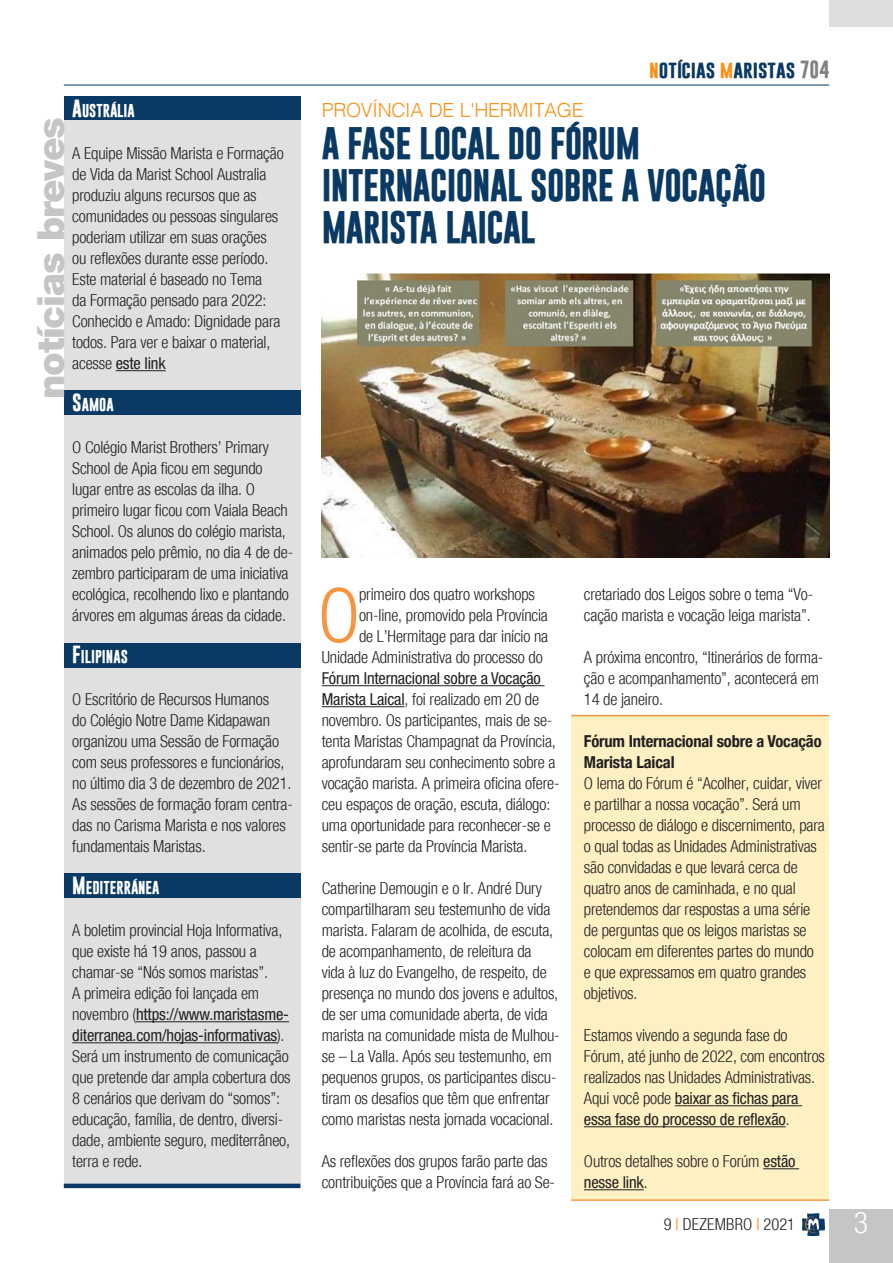
<style>
.page{position:relative;width:893px;height:1263px;background:#fff}
.page>*{position:absolute;margin:0;border:0;box-sizing:border-box;transform-origin:0 0}
.Testo_sinEspacio{font:300 condensed 75.3px "Helvetica Neue";color:#f79641}
.Titolo{font:900 37.5px "Helvetica Neue";letter-spacing:-.03em;color:#c4c5c4}
.Titolo-2{font:700 33px/42px "Gobold";letter-spacing:-.02em;color:#0a3963}
.t1{font:300 condensed 30px "Helvetica Neue";color:#fff}
.sommario{font:300 19.5px "Helvetica";letter-spacing:-.015em;color:#f7931d}
.t2{font:700 18px "Gobold";color:#0a3963}
.Testo_sinEspacio-2{font:300 condensed 16.5px/21px "Helvetica Neue";letter-spacing:-.01em;color:#231f20}
.Testo_sinEspacio-3{font:700 condensed 16.5px/21px "Helvetica Neue";letter-spacing:-.01em;color:#231f20}
.Testo_sinEspacio-4{font:condensed 16.5px "Helvetica Neue";letter-spacing:-.01em;color:#231f20}
.Testo_sinEspacio-5{font:300 condensed 16.5px "Helvetica Neue";letter-spacing:.015em;color:#231f20}
.Testo_sinEspacio-6{font:700 13.5px "Gobold";color:#fff}
.s1{font-size:18px}
.s2{font-weight:400}
.s3{color:#f7931d}
.s4{color:#808285}
</style>
<div class="page">
<div style="left:829px;top:1209px;width:64px;height:54px;background:#c4c5c4"></div>
<hr style="left:64px;top:85px;width:765px;height:1px;background:#0a3963">
<svg style="left:802px;top:1213px;width:23px;height:23px"></svg>
<div style="left:829px;top:0;width:64px;height:27px;background:#dddede"></div>
<div style="left:571px;top:716px;width:258px;height:483px;background:#fdf0c3"></div>
<div style="left:64px;top:109px;width:237px;height:1075px;background:#dfe0df"></div>
<div style="left:64px;top:390px;width:236px;height:25px;background:#0a3963"></div>
<div style="left:64px;top:644px;width:236px;height:24px;background:#0a3963"></div>
<div style="left:64px;top:873px;width:236px;height:25px;background:#0a3963"></div>
<div style="left:64px;top:96px;width:236px;height:24px;background:#0a3963"></div>
<hr style="left:116px;top:370px;width:50px;height:1px;background:#231f20">
<hr style="left:136px;top:1021px;width:153px;height:1px;background:#231f20">
<hr style="left:72px;top:1042px;width:205px;height:1px;background:#231f20">
<hr style="left:322px;top:685px;width:222px;height:1px;background:#231f20">
<hr style="left:322px;top:706px;width:83px;height:1px;background:#231f20">
<hr style="left:675px;top:1105px;width:127px;height:1px;background:#231f20">
<hr style="left:584px;top:1126px;width:202px;height:1px;background:#231f20">
<hr style="left:763px;top:1168px;width:36px;height:1px;background:#231f20">
<hr style="left:584px;top:1189px;width:60px;height:1px;background:#231f20">
<img style="left:322px;top:273px;width:507px;height:284px">
<hr style="left:64px;top:1184px;width:236px;height:4px;background:#0a3963">
<hr style="left:571px;top:715px;width:258px;height:1px;background:#f79641">
<hr style="left:571px;top:1199px;width:258px;height:2px;background:#f79641">
<p class="Testo_sinEspacio-6" style="left:72px;top:102px;width:63px"><span class="s1">A</span>USTRÁLIA</p>
<p class="Testo_sinEspacio-2" style="left:72px;top:143px;width:213px">A Equipe Missão Marista e Formação de Vida da Marist School Australia produziu alguns recursos que as comunidades ou pessoas singulares poderiam utilizar em suas orações ou reflexões durante esse período.<br>Este material é baseado no Tema<br>da Formação pensado para 2022:<br>Conhecido e Amado: Dignidade para todos. Para ver e baixar o material, acesse <span class="s2">este link</span></p>
<p class="Testo_sinEspacio-6" style="left:72px;top:396px;width:42px"><span class="s1">S</span>AMOA</p>
<p class="Testo_sinEspacio-2" style="left:72px;top:437px;width:222px">O Colégio Marist Brothers’ Primary School de Apia ficou em segundo lugar entre as escolas da ilha. O primeiro lugar ficou com Vaiala Beach School. Os alunos do colégio marista, animados pelo prêmio, no dia 4 de de&shy;zembro participaram de uma iniciativa ecológica, recolhendo lixo e plantando árvores em algumas áreas da cidade.</p>
<p class="Testo_sinEspacio-6" style="left:72px;top:648px;width:57px"><span class="s1">F</span>ILIPINAS</p>
<p class="Testo_sinEspacio-2" style="left:72px;top:689px;width:222px">O Escritório de Recursos Humanos<br>do Colégio Notre Dame Kidapawan organizou uma Sessão de Formação com seus professores e funcionários, no último dia 3 de dezembro de 2021.<br>As sessões de formação foram centra&shy;das no Carisma Marista e nos valores fundamentais Maristas.</p>
<p class="Testo_sinEspacio-6" style="left:72px;top:879px;width:88px"><span class="s1">M</span> EDITERRÁNEA</p>
<p class="Testo_sinEspacio-2" style="left:72px;top:920px;width:220px">A boletim provincial Hoja Informativa, que existe há 19 anos, passou a chamar-se “Nós somos maristas”.<br>A primeira edição foi lançada em novembro (<span class="s2">https://www.maristasme&shy;diterranea.com/hojas-informativas</span>).<br>Será um instrumento de comunicação que pretende dar ampla cobertura dos 8 cenários que derivam do “somos”: educação, família, de dentro, diversi&shy;dade, ambiente seguro, mediterrâneo, terra e rede.</p>
<p class="Titolo" style="left:29px;top:399px;width:284px;rotate:-90deg">notícias breves</p>
<p class="t2" style="left:649px;top:57px;width:182px"><span class="s3">n</span>otícias <span class="s3">m</span>aristas <span class="s4">704</span></p>
<p class="sommario" style="left:322px;top:93px;width:263px">PROVÍNCIA DE L'HERMITAGE</p>
<p class="Titolo-2" style="left:322px;top:122px;width:446px">A FASE LOCAL DO FÓRUM<br>INTERNACIONAL SOBRE A VOCAÇÃO<br>MARISTA LAICAL</p>
<p class="Testo_sinEspacio" style="left:318px;top:572px;width:43px">O</p>
<p class="Testo_sinEspacio-2" style="left:359px;top:584px;width:177px">primeiro dos quatro workshops</p>
<p class="Testo_sinEspacio-2" style="left:359px;top:605px;width:190px">on-line, promovido pela Província</p>
<p class="Testo_sinEspacio-2" style="left:359px;top:626px;width:191px">de L’Hermitage para dar início na</p>
<p class="Testo_sinEspacio-2" style="left:322px;top:647px;width:222px">Unidade Administrativa do processo do</p>
<p class="Testo_sinEspacio-4" style="left:322px;top:669px;width:221px">Fórum Internacional sobre a Vocação</p>
<p class="Testo_sinEspacio-2" style="left:322px;top:689px;width:219px"><span class="s2">Marista Laical</span>, foi realizado em 20 de</p>
<p class="Testo_sinEspacio-2" style="left:322px;top:710px;width:232px">novembro. Os participantes, mais de se-</p>
<p class="Testo_sinEspacio-2" style="left:322px;top:731px;width:236px">tenta Maristas Champagnat da Província,</p>
<p class="Testo_sinEspacio-2" style="left:322px;top:752px;width:235px">aprofundaram seu conhecimento sobre a</p>
<p class="Testo_sinEspacio-2" style="left:322px;top:773px;width:239px">vocação marista. A primeira oficina ofere-</p>
<p class="Testo_sinEspacio-2" style="left:322px;top:794px;width:230px">ceu espaços de oração, escuta, diálogo:</p>
<p class="Testo_sinEspacio-2" style="left:322px;top:815px;width:231px">uma oportunidade para reconhecer-se e</p>
<p class="Testo_sinEspacio-2" style="left:322px;top:836px;width:207px">sentir-se parte da Província Marista.</p>
<p class="Testo_sinEspacio-2" style="left:322px;top:878px;width:239px">Catherine Demougin e o Ir. André Dury compartilharam seu testemunho de vida marista. Falaram de acolhida, de escuta, de acompanhamento, de releitura da<br>vida à luz do Evangelho, de respeito, de presença no mundo dos jovens e adultos, de ser uma comunidade aberta, de vida marista na comunidade mista de Mulhou&shy;se – La Valla. Após seu testemunho, em pequenos grupos, os participantes discu&shy;tiram os desafios que têm que enfrentar como maristas nesta jornada vocacional.</p>
<p class="Testo_sinEspacio-2" style="left:322px;top:1151px;width:235px">As reflexões dos grupos farão parte das contribuições que a Província fará ao Se-</p>
<p class="Testo_sinEspacio-2" style="left:584px;top:584px;width:231px">cretariado dos Leigos sobre o tema “Vo&shy;cação marista e vocação leiga marista”.</p>
<p class="Testo_sinEspacio-2" style="left:584px;top:647px;width:241px">A próxima encontro, “Itinerários de forma&shy;ção e acompanhamento”, acontecerá em<br>14 de janeiro.</p>
<p class="Testo_sinEspacio-3" style="left:584px;top:729px;width:239px">Fórum Internacional sobre a Vocação<br>Marista Laical</p>
<p class="Testo_sinEspacio-2" style="left:584px;top:773px;width:242px">O lema do Fórum é “Acolher, cuidar, viver e partilhar a nossa vocação”. Será um processo de diálogo e discernimento, para o qual todas as Unidades Administrativas são convidadas e que levará cerca de quatro anos de caminhada, e no qual pretendemos dar respostas a uma série de perguntas que os leigos maristas se colocam em diferentes partes do mundo e que expressamos em quatro grandes objetivos.</p>
<p class="Testo_sinEspacio-2" style="left:584px;top:1025px;width:242px">Estamos vivendo a segunda fase do Fórum, até junho de 2022, com encontros realizados nas Unidades Administrativas.<br>Aqui você pode <span class="s2">baixar as fichas para essa fase do processo de reflexão</span>.</p>
<p class="Testo_sinEspacio-2" style="left:584px;top:1151px;width:213px">Outros detalhes sobre o Forúm <span class="s2">estão nesse link</span>.</p>
<p class="Testo_sinEspacio-5" style="left:664px;top:1215px;width:133px">9 <span class="s3">I</span> DEZEMBRO <span class="s3">I</span> 2021</p>
<h3 class="t1" style="left:854px;top:1205px;width:16px">3</h3>
</div>
